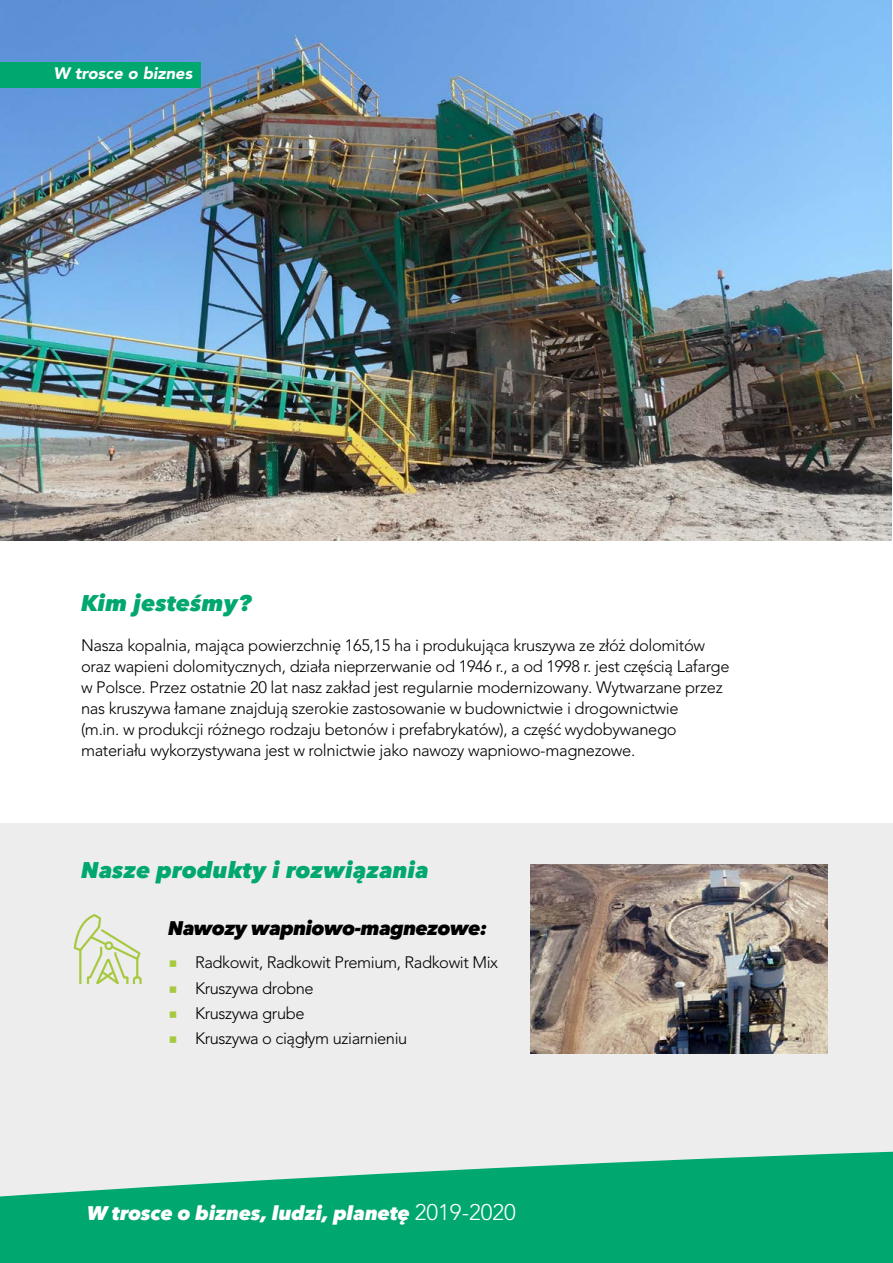
<style>
.page{position:relative;width:893px;height:1263px;background:#fff}
.page>*{position:absolute;margin:0;border:0;box-sizing:border-box;transform-origin:0 0}
.t1{font:italic 800 22.5px "Avenir Next LT Pro";letter-spacing:.01em;color:#00a76e}
.t2{font:italic 800 19.5px "Avenir Next LT Pro";color:#fff}
.t3{font:italic 800 19.5px "Avenir Next LT Pro";letter-spacing:-.025em;color:#000}
.t4{font:300 16.5px/21px "Avenir LT Pro";letter-spacing:-.02em;color:#000}
.t5{font:italic 900 16.5px "Avenir LT Pro";color:#fff}
.s1{font-family:"Montserrat";font-weight:100;color:#a7c93f}
.s2{font-family:"Avenir LT Pro";font-weight:300;font-style:normal;font-size:22.5px}
</style>
<div class="page">
<img style="left:0;top:0;width:891px;height:540px">
<div style="left:0;top:824px;width:893px;height:439px;background:#ededed"></div>
<svg style="left:0;top:1151px;width:893px;height:112px;fill:#00a76e"></svg>
<div style="left:0;top:62px;width:201px;height:25px;background:#00a76e"></div>
<svg style="left:73px;top:914px;width:69px;height:71px"></svg>
<div style="left:104px;top:941px;width:9px;height:9px;border:2px solid #a7c93f;border-radius:50%"></div>
<img style="left:531px;top:864px;width:297px;height:189px">
<p class="t5" style="left:53px;top:64px;width:140px">W trosce o biznes</p>
<h1 class="t1" style="left:81px;top:589px;width:172px">Kim jesteśmy?</h1>
<p class="t4" style="left:81px;top:635px;width:650px">Nasza kopalnia, mająca powierzchnię 165,15 ha i produkująca kruszywa ze złóż dolomitów oraz wapieni dolomitycznych, działa nieprzerwanie od 1946 r., a od 1998 r. jest częścią Lafarge w Polsce. Przez ostatnie 20 lat nasz zakład jest regularnie modernizowany. Wytwarzane przez nas kruszywa łamane znajdują szerokie zastosowanie w budownictwie i drogownictwie<br>(m.in. w produkcji różnego rodzaju betonów i prefabrykatów), a część wydobywanego materiału wykorzystywana jest w rolnictwie jako nawozy wapniowo-magnezowe.</p>
<h1 class="t1" style="left:81px;top:856px;width:349px">Nasze produkty i rozwiązania</h1>
<p class="t3" style="left:168px;top:916px;width:321px">Nawozy wapniowo-magnezowe:</p>
<p class="t4" style="left:168px;top:952px;width:332px"><span class="s1">■</span> Radkowit, Radkowit Premium, Radkowit Mix</p>
<p class="t4" style="left:168px;top:977px;width:147px"><span class="s1">■</span> Kruszywa drobne</p>
<p class="t4" style="left:168px;top:1003px;width:138px"><span class="s1">■</span> Kruszywa grube</p>
<p class="t4" style="left:168px;top:1028px;width:241px"><span class="s1">■</span> Kruszywa o ciągłym uziarnieniu</p>
<p class="t2" style="left:87px;top:1201px;width:430px">W trosce o biznes, ludzi, planetę <span class="s2">2019-2020</span></p>
</div>
